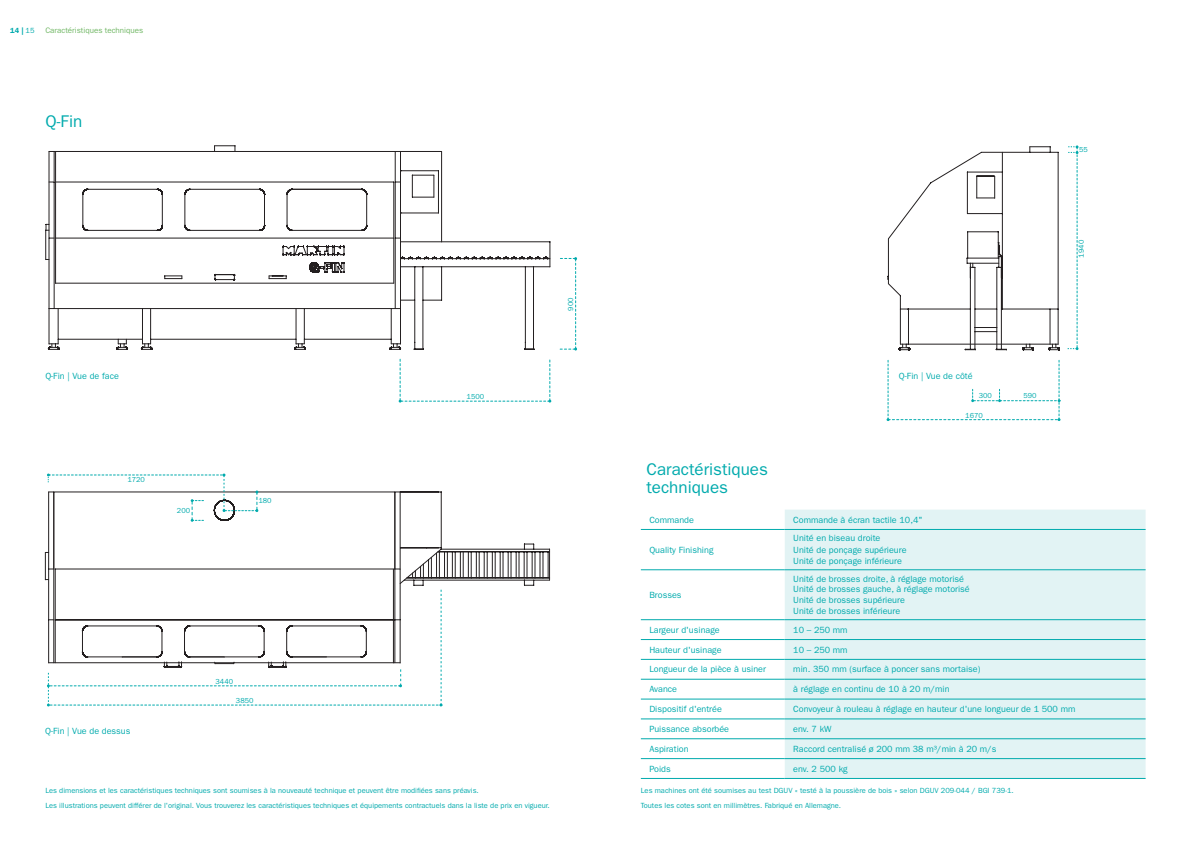
<style>
.page{position:relative;width:1191px;height:842px;background:#fff}
.page>*{position:absolute;margin:0;border:0;box-sizing:border-box;transform-origin:0 0}
.t1{font:17px/18px "ITC Franklin Gothic Std";color:#00aaad}
.t2{font:9px/10.8px "ITC Franklin Gothic Std";color:#00aaad}
.t3{font:8px "ITC Franklin Gothic Std";color:#70b764}
.t4{font:7.5px/14.8px "ITC Franklin Gothic Std";color:#00aaad}
.t5{font:7.5px "Franklin Gothic URW Boo";color:#00aaad}
.t6{font:600 7.5px "ITC Franklin Gothic Std";color:#00aaad}
.s1{font-weight:400}
</style>
<div class="page">
<div style="left:784px;top:510px;width:361px;height:268px;background:#e2f3f4"></div>
<hr style="left:641px;top:778px;width:143px;height:1px;background:#00aaad">
<hr style="left:641px;top:529px;width:143px;height:1px;background:#00aaad">
<hr style="left:784px;top:529px;width:361px;height:1px;background:#00aaad">
<hr style="left:641px;top:569px;width:143px;height:1px;background:#00aaad">
<hr style="left:784px;top:569px;width:361px;height:1px;background:#00aaad">
<hr style="left:641px;top:619px;width:143px;height:1px;background:#00aaad">
<hr style="left:784px;top:619px;width:361px;height:1px;background:#00aaad">
<hr style="left:641px;top:639px;width:143px;height:1px;background:#00aaad">
<hr style="left:784px;top:639px;width:361px;height:1px;background:#00aaad">
<hr style="left:641px;top:659px;width:143px;height:1px;background:#00aaad">
<hr style="left:784px;top:659px;width:361px;height:1px;background:#00aaad">
<hr style="left:641px;top:679px;width:143px;height:1px;background:#00aaad">
<hr style="left:784px;top:679px;width:361px;height:1px;background:#00aaad">
<hr style="left:641px;top:699px;width:143px;height:1px;background:#00aaad">
<hr style="left:784px;top:699px;width:361px;height:1px;background:#00aaad">
<hr style="left:641px;top:719px;width:143px;height:1px;background:#00aaad">
<hr style="left:784px;top:719px;width:361px;height:1px;background:#00aaad">
<hr style="left:641px;top:738px;width:143px;height:1px;background:#00aaad">
<hr style="left:784px;top:738px;width:361px;height:1px;background:#00aaad">
<hr style="left:641px;top:758px;width:143px;height:1px;background:#00aaad">
<hr style="left:784px;top:758px;width:361px;height:1px;background:#00aaad">
<hr style="left:784px;top:778px;width:361px;height:1px;background:#00aaad">
<svg style="left:48px;top:151px;width:502px;height:199px"></svg>
<svg style="left:399px;top:359px;width:152px;height:44px"></svg>
<svg style="left:560px;top:257px;width:17px;height:94px"></svg>
<svg style="left:45px;top:543px;width:505px;height:43px"></svg>
<svg style="left:48px;top:491px;width:394px;height:99px"></svg>
<svg style="left:47px;top:590px;width:395px;height:116px"></svg>
<svg style="left:47px;top:474px;width:211px;height:48px"></svg>
<svg style="left:887px;top:146px;width:172px;height:204px"></svg>
<svg style="left:886px;top:360px;width:174px;height:61px"></svg>
<svg style="left:1067px;top:145px;width:11px;height:205px"></svg>
<p class="t6" style="left:10px;top:26px;width:26px">14 | <span class="s1">15</span></p>
<p class="t3" style="left:45px;top:26px;width:99px">Caractéristiques techniques</p>
<h1 class="t1" style="left:45px;top:113px;width:38px">Q-Fin</h1>
<p class="t5" style="left:1079px;top:145px;width:10px">55</p>
<p class="t5" style="left:566px;top:311px;width:15px;rotate:-90deg">900</p>
<p class="t2" style="left:45px;top:370px;width:75px">Q-Fin | Vue de face</p>
<p class="t2" style="left:899px;top:370px;width:75px">Q-Fin | Vue de côté</p>
<p class="t5" style="left:127px;top:475px;width:19px">1720</p>
<p class="t5" style="left:177px;top:506px;width:15px">200</p>
<p class="t5" style="left:258px;top:496px;width:15px">180</p>
<p class="t5" style="left:466px;top:392px;width:19px">1500</p>
<p class="t5" style="left:978px;top:391px;width:15px">300</p>
<p class="t5" style="left:1023px;top:391px;width:15px">590</p>
<p class="t5" style="left:965px;top:410px;width:19px">1670</p>
<h1 class="t1" style="left:646px;top:460px;width:123px">Caractéristiques techniques</h1>
<p class="t2" style="left:649px;top:514px;width:46px">Commande</p>
<p class="t2" style="left:793px;top:514px;width:131px">Commande à écran tactile 10,4"</p>
<p class="t2" style="left:649px;top:544px;width:66px">Quality Finishing</p>
<p class="t2" style="left:793px;top:532px;width:115px;line-height:12px">Unité en biseau droite<br>Unité de ponçage supérieure</p>
<p class="t2" style="left:793px;top:556px;width:110px">Unité de ponçage inférieure</p>
<p class="t2" style="left:649px;top:589px;width:34px">Brosses</p>
<p class="t2" style="left:793px;top:573px;width:178px">Unité de brosses droite, à réglage motorisé Unité de brosses gauche, à réglage motorisé Unité de brosses supérieure<br>Unité de brosses inférieure</p>
<p class="t5" style="left:1076px;top:258px;width:19px;rotate:-90deg">1940</p>
<p class="t2" style="left:45px;top:726px;width:87px">Q-Fin | Vue de dessus</p>
<p class="t5" style="left:215px;top:677px;width:19px">3440</p>
<p class="t5" style="left:236px;top:696px;width:19px">3850</p>
<p class="t2" style="left:649px;top:624px;width:72px">Largeur d'usinage</p>
<p class="t2" style="left:793px;top:624px;width:56px">10 – 250 mm</p>
<p class="t2" style="left:649px;top:644px;width:74px">Hauteur d'usinage</p>
<p class="t2" style="left:793px;top:644px;width:56px">10 – 250 mm</p>
<p class="t2" style="left:649px;top:664px;width:118px">Longueur de la pièce à usiner</p>
<p class="t2" style="left:793px;top:664px;width:189px">min. 350 mm (surface à poncer sans mortaise)</p>
<p class="t2" style="left:649px;top:684px;width:29px">Avance</p>
<p class="t2" style="left:793px;top:684px;width:158px">à réglage en continu de 10 à 20 m/min</p>
<p class="t2" style="left:649px;top:704px;width:74px">Dispositif d'entrée</p>
<p class="t2" style="left:793px;top:704px;width:284px">Convoyeur à rouleau à réglage en hauteur d'une longueur de 1 500 mm</p>
<p class="t2" style="left:649px;top:723px;width:81px">Puissance absorbée</p>
<p class="t2" style="left:793px;top:723px;width:40px">env. 7 kW</p>
<p class="t2" style="left:649px;top:743px;width:41px">Aspiration</p>
<p class="t2" style="left:793px;top:743px;width:205px">Raccord centralisé ø 200 mm 38 m³/min à 20 m/s</p>
<p class="t2" style="left:649px;top:763px;width:23px">Poids</p>
<p class="t2" style="left:793px;top:763px;width:56px">env. 2 500 kg</p>
<p class="t4" style="left:45px;top:783px;width:506px">Les dimensions et les caractéristiques techniques sont soumises à la nouveauté technique et peuvent être modifiées sans préavis.<br>Les illustrations peuvent différer de l'original. Vous trouverez les caractéristiques techniques et équipements contractuels dans la liste de prix en vigueur.</p>
<p class="t4" style="left:641px;top:783px;width:374px">Les machines ont été soumises au test DGUV « testé à la poussière de bois » selon DGUV 209-044 / BGI 739-1.<br>Toutes les cotes sont en millimètres. Fabriqué en Allemagne.</p>
</div>
